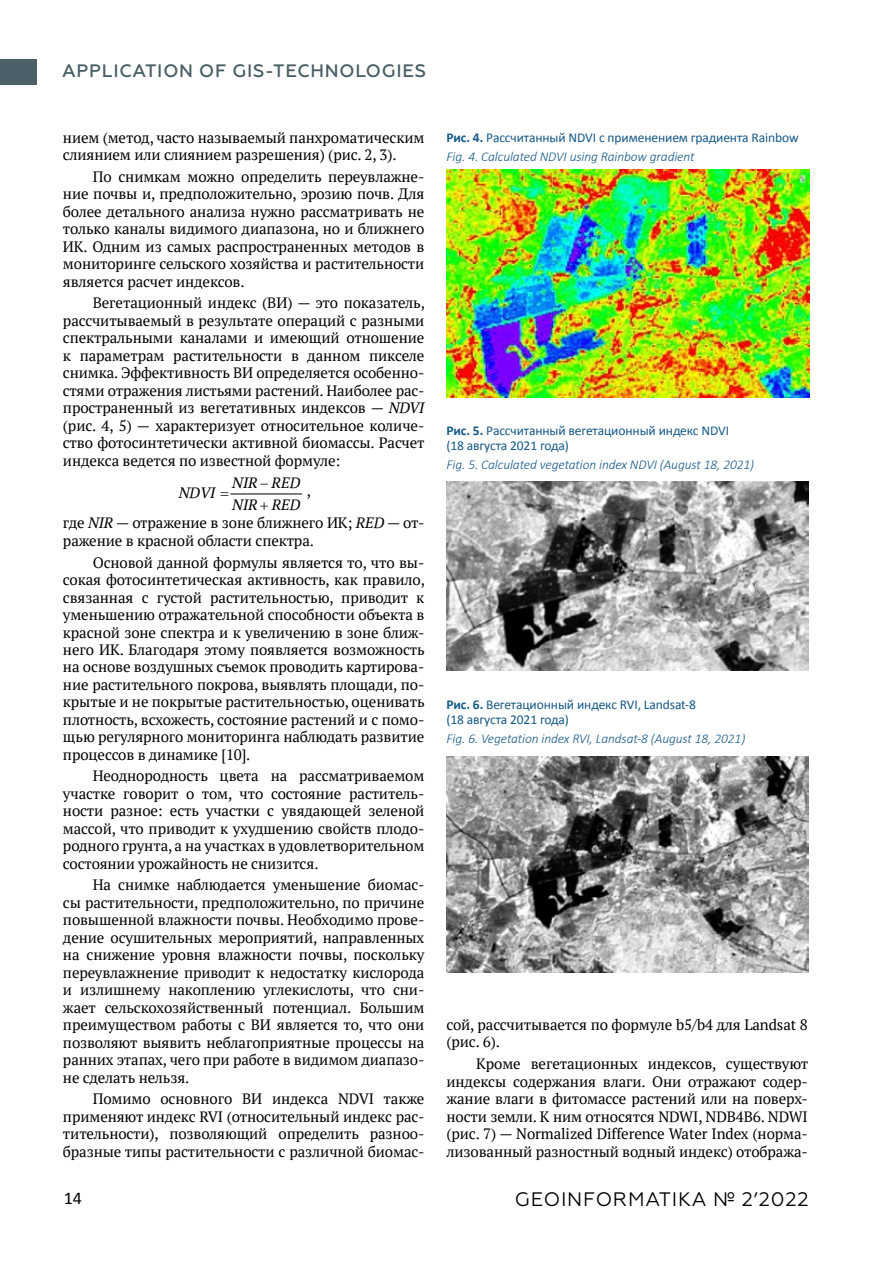
<style>
.page{position:relative;width:893px;height:1263px;background:#fff}
.page>*{position:absolute;margin:0;border:0;box-sizing:border-box;transform-origin:0 0}
.t1{font:19.5px "Geometria";letter-spacing:.04em;color:#000}
.t2{font:500 18px "Geometria";letter-spacing:.04em;color:#485d65}
.t3{font:18px "Calibri";color:#000}
.t4{font:15px/17.4px "PT Serif";letter-spacing:-.01em;color:#000;text-align:justify}
.t5{font:italic 15px "PT Serif";color:#000}
.t6{font:13.5px/15px "Calibri";letter-spacing:-.01em;color:#145887}
.t7{font:italic 300 13.5px "Calibri";letter-spacing:-.01em;color:#145887}
.s1{font-style:italic}
.s2{font-weight:700}
.s3{font-weight:300;font-style:italic}
</style>
<div class="page">
<div style="left:0;top:60px;width:37px;height:25px;background:#4b6069"></div>
<hr style="left:231px;top:494px;width:71px;height:1px;background:#000">
<img style="left:446px;top:169px;width:364px;height:229px">
<img style="left:446px;top:482px;width:362px;height:188px">
<img style="left:446px;top:757px;width:362px;height:216px">
<p class="t2" style="left:62px;top:60px;width:365px">APPLICATION OF GIS-TECHNOLOGIES</p>
<p class="t4" style="left:63px;top:129px;width:363px;line-height:17px">нием (метод, часто называемый панхроматическим слиянием или слиянием разрешения) (рис. 2, 3).</p>
<p class="t4" style="left:63px;top:168px;width:363px;text-indent:30px">По снимкам можно определить переувлажне&shy;ние почвы и, предположительно, эрозию почв. Для более детального анализа нужно рассматривать не только каналы видимого диапазона, но и ближнего ИК. Одним из самых распространенных методов в мониторинге сельского хозяйства и растительности является расчет индексов.</p>
<p class="t4" style="left:63px;top:294px;width:364px;text-indent:30px">Вегетационный индекс (ВИ) — это показатель, рассчитываемый в результате операций с разными спектральными каналами и имеющий отношение к параметрам растительности в данном пикселе снимка. Эффективность ВИ определяется особенно&shy;стями отражения листьями растений. Наиболее рас&shy;пространенный из вегетативных индексов — <span class="s1">NDVI </span>(рис. 4, 5) — характеризует относительное количе&shy;ство фотосинтетически активной биомассы. Расчет индекса ведется по известной формуле:</p>
<p class="t5" style="left:232px;top:473px;width:69px">NIR RED</p>
<p class="t5" style="left:179px;top:483px;width:38px">NDVI</p>
<p class="t5" style="left:232px;top:495px;width:70px">NIR RED</p>
<p class="t4" style="left:63px;top:475px;width:363px;line-height:32.2px;text-indent:244px">,<br>где <span class="s1">NIR</span> — отражение в зоне ближнего ИК; <span class="s1">RED</span> — от-</p>
<p class="t4" style="left:93px;top:530px;width:333px;line-height:21.8px;text-indent:-30px">ражение в красной области спектра.<br>Основой данной формулы является то, что вы-</p>
<p class="t4" style="left:63px;top:571px;width:364px">сокая фотосинтетическая активность, как правило, связанная с густой растительностью, приводит к уменьшению отражательной способности объекта в красной зоне спектра и к увеличению в зоне ближ&shy;него ИК. Благодаря этому появляется возможность на основе воздушных съемок проводить картирова&shy;ние растительного покрова, выявлять площади, по&shy;крытые и не покрытые растительностью, оценивать плотность, всхожесть, состояние растений и с помо&shy;щью регулярного мониторинга наблюдать развитие процессов в динамике [10].</p>
<p class="t4" style="left:63px;top:767px;width:363px;text-indent:30px">Неоднородность цвета на рассматриваемом участке говорит о том, что состояние раститель&shy;ности разное: есть участки с увядающей зеленой массой, что приводит к ухудшению свойств плодо&shy;родного грунта, а на участках в удовлетворительном состоянии урожайность не снизится.</p>
<p class="t4" style="left:63px;top:876px;width:363px;text-indent:30px">На снимке наблюдается уменьшение биомас&shy;сы растительности, предположительно, по причине повышенной влажности почвы. Необходимо прове&shy;дение осушительных мероприятий, направленных на снижение уровня влажности почвы, поскольку переувлажнение приводит к недостатку кислорода и излишнему накоплению углекислоты, что сни&shy;жает сельскохозяйственный потенциал. Большим преимуществом работы с ВИ является то, что они позволяют выявить неблагоприятные процессы на ранних этапах, чего при работе в видимом диапазо&shy;не сделать нельзя.</p>
<p class="t4" style="left:63px;top:1090px;width:363px;text-indent:30px">Помимо основного ВИ индекса NDVI также применяют индекс RVI (относительный индекс рас&shy;тительности), позволяющий определить разноо&shy;бразные типы растительности с различной биомас-</p>
<p class="t6" style="left:446px;top:128px;width:354px;line-height:19.2px"><span class="s2">Рис. 4.</span> Рассчитанный NDVI с применением градиента Rainbow<br><span class="s3">Fig. 4. Calculated NDVI using Rainbow gradient</span></p>
<p class="t6" style="left:446px;top:423px;width:284px"><span class="s2">Рис. 5.</span> Рассчитанный вегетационный индекс NDVI (18 августа 2021 года)</p>
<p class="t7" style="left:446px;top:456px;width:309px">Fig. 5. Calculated vegetation index NDVI (August 18, 2021)</p>
<p class="t6" style="left:446px;top:697px;width:251px"><span class="s2">Рис. 6.</span> Вегетационный индекс RVI, Landsat-8 (18 августа 2021 года)</p>
<p class="t7" style="left:446px;top:730px;width:300px">Fig. 6. Vegetation index RVI, Landsat-8 (August 18, 2021)</p>
<p class="t4" style="left:446px;top:1015px;width:363px">сой, рассчитывается по формуле b5/b4 для Landsat 8 (рис. 6).</p>
<p class="t4" style="left:446px;top:1055px;width:363px;text-indent:30px">Кроме вегетационных индексов, существуют индексы содержания влаги. Они отражают содер&shy;жание влаги в фитомассе растений или на поверх&shy;ности земли. К ним относятся NDWI, NDB4B6. NDWI (рис. 7) — Normalized Difference Water Index (норма&shy;лизованный разностный водный индекс) отобража-</p>
<p class="t3" style="left:64px;top:1187px;width:20px">14</p>
<h1 class="t1" style="left:515px;top:1188px;width:295px">GEOINFORMATIKA № 2’2022</h1>
</div>
